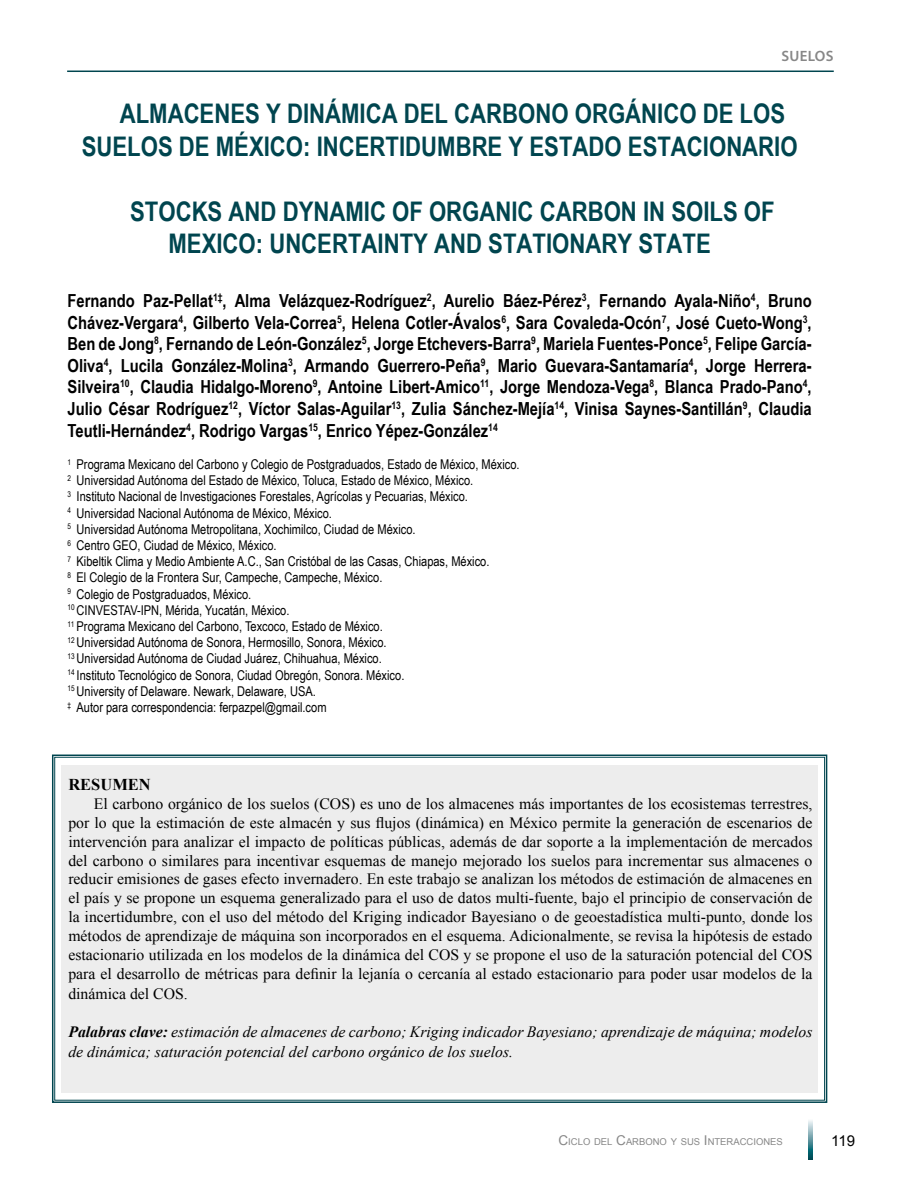
<style>
.page{position:relative;width:918px;height:1188px;background:#fff}
.page>*{position:absolute;margin:0;border:0;box-sizing:border-box;transform-origin:0 0}
.Título_de_Primer_Ord{font:700 27px/32.4px "Arial Narrow";color:#00454f}
.Autores{font:700 18px/21.6px "Arial Narrow";color:#000;text-align:justify}
.t1{font:700 16.5px "Times New Roman";color:#000}
.Escrito{font:15.75px/19px "Times New Roman";color:#000;text-align:justify}
.Palabras_Clave{font:italic 15.75px/19.8px "Times New Roman";color:#000}
.t2{font:600 15px "Myriad Pro";letter-spacing:.02em;color:#878787}
.t3{font:15px "Arial";color:#000}
.Afiliación{font:13.5px "Arial Narrow";color:#000}
.t4{font:9.45px "Arial";color:#878787}
.s1{font-weight:700}
.s2{font-size:13.5px}
</style>
<div class="page">
<svg style="left:809px;top:1120px;width:3px;height:39px"></svg>
<hr style="left:67px;top:71px;width:767px;height:1px;background:#00454f">
<svg style="left:52px;top:754px;width:776px;height:349px;background:#e9eaea"></svg>
<p class="t2" style="left:781px;top:48px;width:54px">SUELOS</p>
<p class="Título_de_Primer_Ord" style="left:82px;top:96px;width:717px;text-indent:38px">ALMACENES Y DINÁMICA DEL CARBONO ORGÁNICO DE LOS<br>SUELOS DE MÉXICO: INCERTIDUMBRE Y ESTADO ESTACIONARIO</p>
<p class="Título_de_Primer_Ord" style="left:168px;top:194px;width:608px;text-indent:-38px">STOCKS AND DYNAMIC OF ORGANIC CARBON IN SOILS OF<br>MEXICO: UNCERTAINTY AND STATIONARY STATE</p>
<p class="Autores" style="left:68px;top:289px;width:746px">Fernando Paz-Pellat<sup>1‡</sup>, Alma Velázquez-Rodríguez<sup>2</sup>, Aurelio Báez-Pérez<sup>3</sup>, Fernando Ayala-Niño<sup>4</sup>, Bruno Chávez-Vergara<sup>4</sup>, Gilberto Vela-Correa<sup>5</sup>, Helena Cotler-Ávalos<sup>6</sup>, Sara Covaleda-Ocón<sup>7</sup>, José Cueto-Wong<sup>3</sup>, Ben de Jong<sup>8</sup>, Fernando de León-González<sup>5</sup>, Jorge Etchevers-Barra<sup>9</sup>, Mariela Fuentes-Ponce<sup>5</sup>, Felipe García-Oliva<sup>4</sup>, Lucila González-Molina<sup>3</sup>, Armando Guerrero-Peña<sup>9</sup>, Mario Guevara-Santamaría<sup>4</sup>, Jorge Herrera-Silveira<sup>10</sup>, Claudia Hidalgo-Moreno<sup>9</sup>, Antoine Libert-Amico<sup>11</sup>, Jorge Mendoza-Vega<sup>8</sup>, Blanca Prado-Pano<sup>4</sup>, Julio César Rodríguez<sup>12</sup>, Víctor Salas-Aguilar<sup>13</sup>, Zulia Sánchez-Mejía<sup>14</sup>, Vinisa Saynes-Santillán<sup>9</sup>, Claudia Teutli-Hernández<sup>4</sup>, Rodrigo Vargas<sup>15</sup>, Enrico Yépez-González<sup>14</sup></p>
<p class="Afiliación" style="left:68px;top:454px;width:454px"><sup>1</sup> Programa Mexicano del Carbono y Colegio de Postgraduados, Estado de México, México.</p>
<p class="Afiliación" style="left:68px;top:471px;width:407px"><sup>2</sup> Universidad Autónoma del Estado de México, Toluca, Estado de México, México.</p>
<p class="Afiliación" style="left:68px;top:487px;width:402px"><sup>3</sup> Instituto Nacional de Investigaciones Forestales, Agrícolas y Pecuarias, México.</p>
<p class="Afiliación" style="left:68px;top:503px;width:266px"><sup>4</sup> Universidad Nacional Autónoma de México, México.</p>
<p class="Afiliación" style="left:68px;top:519px;width:350px"><sup>5</sup> Universidad Autónoma Metropolitana, Xochimilco, Ciudad de México.</p>
<p class="Afiliación" style="left:68px;top:535px;width:210px"><sup>6</sup> Centro GEO, Ciudad de México, México.</p>
<p class="Afiliación" style="left:68px;top:552px;width:423px"><sup>7</sup> Kibeltik Clima y Medio Ambiente A.C., San Cristóbal de las Casas, Chiapas, México.</p>
<p class="Afiliación" style="left:68px;top:568px;width:316px"><sup>8</sup> El Colegio de la Frontera Sur, Campeche, Campeche, México.</p>
<p class="Afiliación" style="left:68px;top:584px;width:185px"><sup>9</sup> Colegio de Postgraduados, México.</p>
<p class="Afiliación" style="left:68px;top:600px;width:223px"><sup>10</sup> CINVESTAV-IPN, Mérida, Yucatán, México.</p>
<p class="Afiliación" style="left:68px;top:616px;width:317px"><sup>11</sup> Programa Mexicano del Carbono, Texcoco, Estado de México.</p>
<p class="Afiliación" style="left:68px;top:633px;width:321px"><sup>12</sup> Universidad Autónoma de Sonora, Hermosillo, Sonora, México.</p>
<p class="Afiliación" style="left:68px;top:649px;width:316px"><sup>13</sup> Universidad Autónoma de Ciudad Juárez, Chihuahua, México.</p>
<p class="Afiliación" style="left:68px;top:665px;width:338px"><sup>14</sup> Instituto Tecnológico de Sonora, Ciudad Obregón, Sonora. México.</p>
<p class="Afiliación" style="left:68px;top:681px;width:250px"><sup>15</sup> University of Delaware. Newark, Delaware, USA.</p>
<p class="Afiliación" style="left:68px;top:697px;width:260px"><sup>‡</sup> Autor para correspondencia: ferpazpel@gmail.com</p>
<p class="t1" style="left:68px;top:773px;width:84px">RESUMEN</p>
<p class="Escrito" style="left:68px;top:794px;width:746px;text-indent:26px">El carbono orgánico de los suelos (COS) es uno de los almacenes más importantes de los ecosistemas terrestres, por lo que la estimación de este almacén y sus flujos (dinámica) en México permite la generación de escenarios de intervención para analizar el impacto de políticas públicas, además de dar soporte a la implementación de mercados del carbono o similares para incentivar esquemas de manejo mejorado los suelos para incrementar sus almacenes o reducir emisiones de gases efecto invernadero. En este trabajo se analizan los métodos de estimación de almacenes en el país y se propone un esquema generalizado para el uso de datos multi-fuente, bajo el principio de conservación de la incertidumbre, con el uso del método del Kriging indicador Bayesiano o de geoestadística multi-punto, donde los métodos de aprendizaje de máquina son incorporados en el esquema. Adicionalmente, se revisa la hipótesis de estado estacionario utilizada en los modelos de la dinámica del COS y se propone el uso de la saturación potencial del COS para el desarrollo de métricas para definir la lejanía o cercanía al estado estacionario para poder usar modelos de la dinámica del COS.</p>
<p class="Palabras_Clave" style="left:68px;top:1022px;width:746px"><span class="s1">Palabras clave:</span> estimación de almacenes de carbono; Kriging indicador Bayesiano; aprendizaje de máquina; modelos de dinámica; saturación potencial del carbono orgánico de los suelos.</p>
<p class="t4" style="left:559px;top:1136px;width:226px"><span class="s2">C</span>ICLO DEL <span class="s2">C</span>ARBONO Y SUS <span class="s2">I</span> NTERACCIONES</p>
<p class="t3" style="left:831px;top:1131px;width:25px">119</p>
</div>
